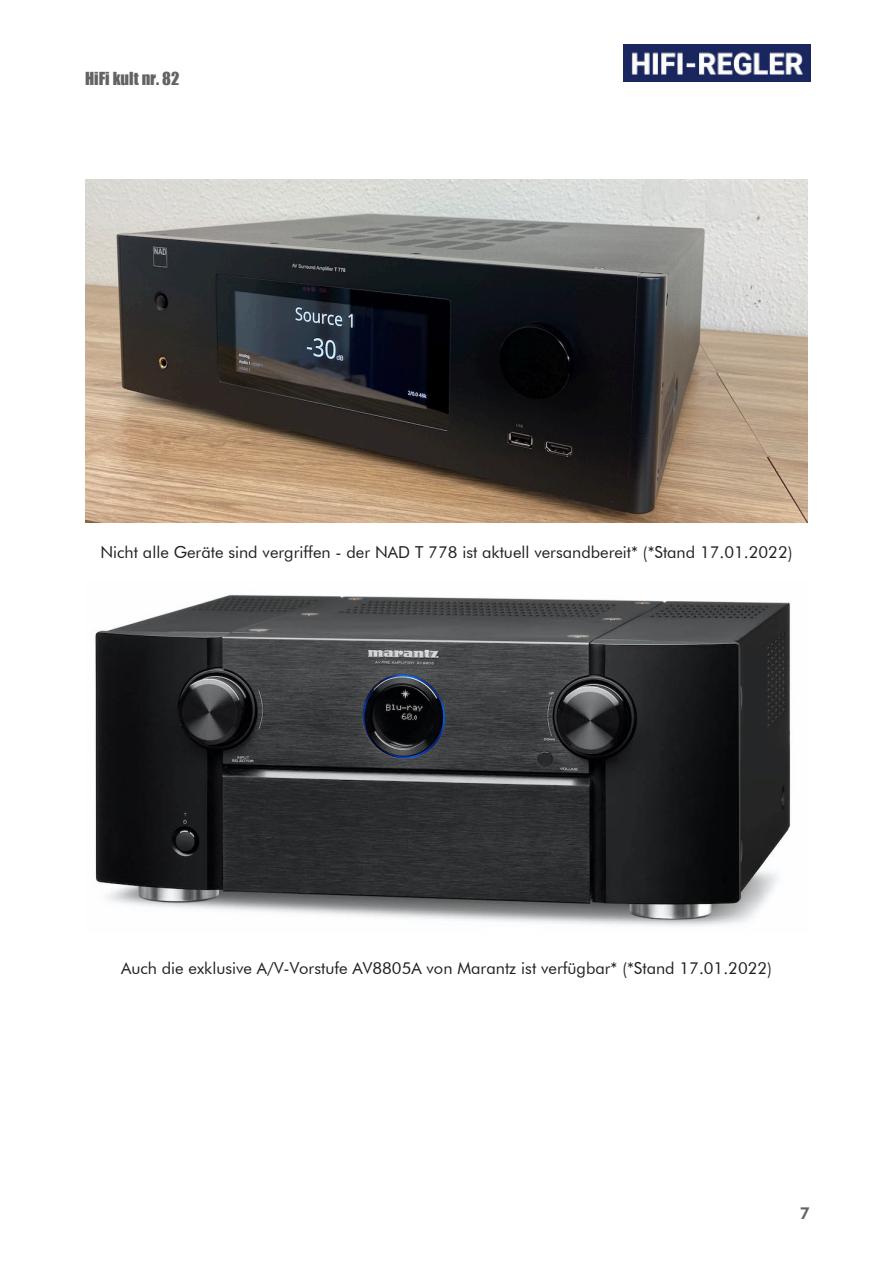
<style>
.page{position:relative;width:893px;height:1263px;background:#fff}
.page>*{position:absolute;margin:0;border:0;box-sizing:border-box;transform-origin:0 0}
.t1{font:16.5px "Futura BT";color:#231f20}
.t2{font:16.5px "Impact";color:#636366}
.t3{font:800 16.5px "Futura BT";color:#636366}
</style>
<div class="page">
<img style="left:623px;top:44px;width:187px;height:37px">
<img style="left:85px;top:180px;width:723px;height:342px">
<img style="left:95px;top:595px;width:696px;height:331px">
<p class="t2" style="left:85px;top:66px;width:96px">HiFi kult nr. 82</p>
<p class="t1" style="left:100px;top:542px;width:694px">Nicht alle Geräte sind vergriffen - der NAD T 778 ist aktuell versandbereit* (*Stand 17.01.2022)</p>
<p class="t1" style="left:121px;top:958px;width:652px">Auch die exklusive A/V-Vorstufe AV8805A von Marantz ist verfügbar* (*Stand 17.01.2022)</p>
<p class="t3" style="left:800px;top:1203px;width:12px">7</p>
</div>
